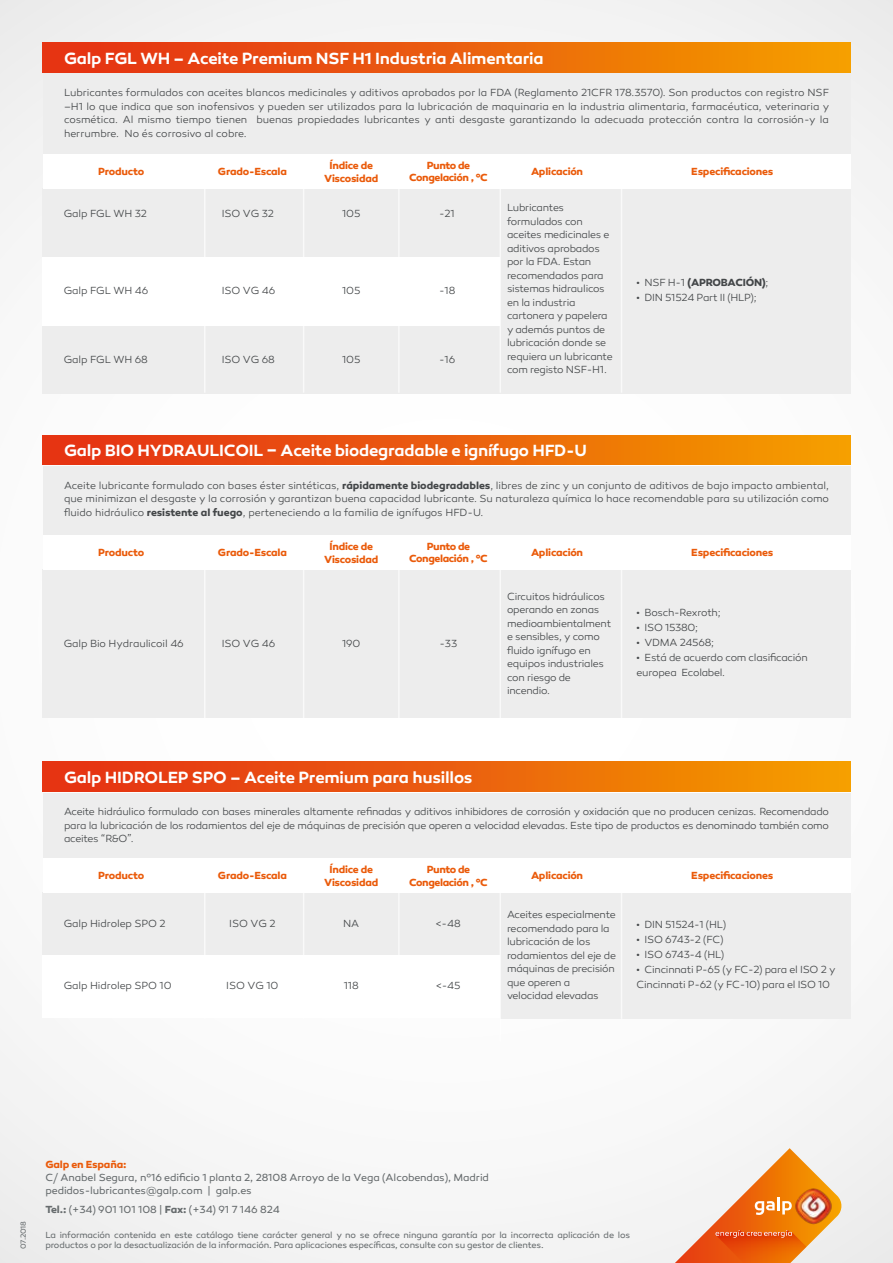
<style>
.page{position:relative;width:893px;height:1263px;background:#f8f8f8}
.page>*{position:absolute;margin:0;border:0;box-sizing:border-box;transform-origin:0 0}
.t1{font:600 16.5px "Canaro";letter-spacing:-.015em;color:#fff}
.t2{font:300 10.5px/13.5px "Canaro";letter-spacing:-.025em;color:#444749}
.t3{font:700 10.5px/12.6px "Canaro";letter-spacing:-.02em;color:#ea5b0b;text-align:center}
.t4{font:10.5px/12.6px "Canaro";letter-spacing:-.01em;color:#676c6e}
.t5{font:700 10.5px/12.6px "Canaro";letter-spacing:-.04em;color:#ea5b0b;text-align:center}
.t6{font:700 10.5px "Canaro";letter-spacing:-.025em;color:#444749}
.t7{font:9px/10.8px "Canaro";letter-spacing:-.02em;color:#676c6e}
.t8{font:7.5px "Canaro";letter-spacing:-.03em;color:#676c6e}
.s1{font-weight:300}
.s2{font-weight:700}
</style>
<div class="page">
<svg style="left:675px;top:1148px;width:168px;height:115px"></svg>
<div style="left:42px;top:570px;width:809px;height:148px;background:#ededed"></div>
<div style="left:43px;top:435px;width:808px;height:30px;background:linear-gradient(to right,#e42a17,#f49c00)"></div>
<div style="left:43px;top:466px;width:808px;height:69px;background:#ededed"></div>
<hr style="left:204px;top:570px;width:2px;height:148px;background:#fff">
<hr style="left:303px;top:570px;width:1px;height:148px;background:#fff">
<hr style="left:398px;top:570px;width:2px;height:148px;background:#fff">
<hr style="left:500px;top:570px;width:1px;height:148px;background:#fff">
<hr style="left:621px;top:570px;width:1px;height:148px;background:#fff">
<div style="left:43px;top:535px;width:807px;height:34px;background:#fff"></div>
<div style="left:43px;top:189px;width:457px;height:68px;background:#ededed"></div>
<div style="left:43px;top:326px;width:457px;height:68px;background:#ededed"></div>
<div style="left:43px;top:257px;width:457px;height:68px;background:#fff"></div>
<div style="left:500px;top:189px;width:351px;height:205px;background:#ededed"></div>
<div style="left:43px;top:43px;width:808px;height:29px;background:linear-gradient(to right,#e42a17,#f49c00)"></div>
<div style="left:43px;top:74px;width:808px;height:82px;background:#ededed"></div>
<hr style="left:204px;top:189px;width:2px;height:204px;background:#fff">
<hr style="left:303px;top:189px;width:1px;height:204px;background:#fff">
<hr style="left:398px;top:189px;width:2px;height:204px;background:#fff">
<hr style="left:500px;top:189px;width:1px;height:204px;background:#fff">
<hr style="left:621px;top:189px;width:1px;height:204px;background:#fff">
<div style="left:43px;top:155px;width:807px;height:34px;background:#fff"></div>
<div style="left:43px;top:893px;width:457px;height:62px;background:#ededed"></div>
<div style="left:43px;top:955px;width:457px;height:62px;background:#fff"></div>
<div style="left:500px;top:893px;width:351px;height:126px;background:#ededed"></div>
<div style="left:43px;top:762px;width:808px;height:29px;background:linear-gradient(to right,#e42a17,#f49c00)"></div>
<div style="left:43px;top:793px;width:808px;height:67px;background:#ededed"></div>
<hr style="left:204px;top:893px;width:2px;height:126px;background:#fff">
<hr style="left:303px;top:893px;width:1px;height:126px;background:#fff">
<hr style="left:398px;top:893px;width:2px;height:126px;background:#fff">
<hr style="left:500px;top:893px;width:1px;height:148px;background:#fff">
<hr style="left:621px;top:893px;width:1px;height:126px;background:#fff">
<div style="left:43px;top:859px;width:807px;height:34px;background:#fff"></div>
<h1 class="t1" style="left:64px;top:48px;width:481px">Galp FGL WH – Aceite Premium NSF H1 Industria Alimentaria</h1>
<p class="t2" style="left:64px;top:86px;width:767px;text-align:justify">Lubricantes formulados con aceites blancos medicinales y aditivos aprobados por la FDA (Reglamento 21CFR 178.3570). Son productos con registro NSF –H1 lo que indica que son inofensivos y pueden ser utilizados para la lubricación de maquinaria en la industria alimentaria, farmacéutica, veterinaria y cosmética. Al mismo tiempo tienen buenas propiedades lubricantes y anti desgaste garantizando la adecuada protección contra la corrosión-y la herrumbre. No és corrosivo al cobre.</p>
<p class="t3" style="left:98px;top:165px;width:48px">Producto</p>
<p class="t3" style="left:218px;top:165px;width:71px">Grado-Escala</p>
<p class="t3" style="left:324px;top:159px;width:56px">Índice de<br>Viscosidad</p>
<p class="t5" style="left:409px;top:159px;width:80px">Punto de<br>Congelación , ºC</p>
<p class="t3" style="left:531px;top:165px;width:54px">Aplicación</p>
<p class="t3" style="left:691px;top:165px;width:84px">Especificaciones</p>
<p class="t2" style="left:64px;top:207px;width:85px">Galp FGL WH 32</p>
<p class="t2" style="left:222px;top:207px;width:54px">ISO VG 32</p>
<p class="t2" style="left:342px;top:207px;width:20px">105</p>
<p class="t2" style="left:439px;top:207px;width:17px">-21</p>
<p class="t2" style="left:64px;top:284px;width:86px">Galp FGL WH 46</p>
<p class="t2" style="left:222px;top:284px;width:55px">ISO VG 46</p>
<p class="t2" style="left:342px;top:284px;width:20px">105</p>
<p class="t2" style="left:439px;top:284px;width:18px">-18</p>
<p class="t2" style="left:64px;top:352px;width:86px">Galp FGL WH 68</p>
<p class="t2" style="left:222px;top:352px;width:55px">ISO VG 68</p>
<p class="t2" style="left:342px;top:352px;width:20px">105</p>
<p class="t2" style="left:439px;top:352px;width:18px">-16</p>
<p class="t2" style="left:507px;top:201px;width:107px">Lubricantes formulados con aceites medicinales e aditivos aprobados por la FDA. Estan recomendados para sistemas hidraulicos en la industria cartonera y papelera y además puntos de lubricación donde se requiera un lubricante com registo NSF-H1.</p>
<p class="t6" style="left:637px;top:276px;width:133px"><span class="s1">• NSF H-1</span> (APROBACIÓN)<span class="s1">;</span></p>
<p class="t2" style="left:637px;top:291px;width:122px">• DIN 51524 Part II (HLP);</p>
<h1 class="t1" style="left:64px;top:440px;width:524px">Galp BIO HYDRAULICOIL – Aceite biodegradable e ignífugo HFD-U</h1>
<p class="t2" style="left:64px;top:479px;width:767px;text-align:justify">Aceite lubricante formulado con bases éster sintéticas, <span class="s2">rápidamente biodegradables</span>, libres de zinc y un conjunto de aditivos de bajo impacto ambiental, que minimizan el desgaste y la corrosión y garantizan buena capacidad lubricante. Su naturaleza química lo hace recomendable para su utilización como fluido hidráulico <span class="s2">resistente al fuego</span>, perteneciendo a la familia de ignífugos HFD-U.</p>
<p class="t3" style="left:98px;top:546px;width:48px">Producto</p>
<p class="t3" style="left:218px;top:546px;width:71px">Grado-Escala</p>
<p class="t3" style="left:324px;top:540px;width:56px">Índice de<br>Viscosidad</p>
<p class="t5" style="left:409px;top:540px;width:80px">Punto de<br>Congelación , ºC</p>
<p class="t3" style="left:531px;top:546px;width:54px">Aplicación</p>
<p class="t3" style="left:691px;top:546px;width:84px">Especificaciones</p>
<p class="t2" style="left:64px;top:637px;width:121px">Galp Bio Hydraulicoil 46</p>
<p class="t2" style="left:222px;top:637px;width:55px">ISO VG 46</p>
<p class="t2" style="left:342px;top:637px;width:20px">190</p>
<p class="t2" style="left:439px;top:637px;width:19px">-33</p>
<p class="t2" style="left:507px;top:589px;width:106px">Circuitos hidráulicos operando en zonas medioambientalment e sensibles, y como fluido ignífugo en equipos industriales con riesgo de incendio.</p>
<p class="t2" style="left:637px;top:605px;width:86px">• Bosch-Rexroth;</p>
<p class="t2" style="left:637px;top:620px;width:63px">• ISO 15380;</p>
<p class="t2" style="left:637px;top:635px;width:79px">• VDMA 24568;</p>
<p class="t2" style="left:637px;top:650px;width:173px;line-height:15px">• Está de acuerdo com clasificación europea Ecolabel.</p>
<h1 class="t1" style="left:64px;top:767px;width:410px">Galp HIDROLEP SPO – Aceite Premium para husillos</h1>
<p class="t2" style="left:64px;top:805px;width:766px;text-align:justify">Aceite hidráulico formulado con bases minerales altamente refinadas y aditivos inhibidores de corrosión y oxidación que no producen cenizas. Recomendado para la lubricación de los rodamientos del eje de máquinas de precisión que operen a velocidad elevadas. Este tipo de productos es denominado también como aceites “R&amp;O”.</p>
<p class="t3" style="left:98px;top:869px;width:48px">Producto</p>
<p class="t3" style="left:218px;top:869px;width:71px">Grado-Escala</p>
<p class="t3" style="left:324px;top:863px;width:56px">Índice de<br>Viscosidad</p>
<p class="t5" style="left:409px;top:863px;width:80px">Punto de<br>Congelación , ºC</p>
<p class="t3" style="left:531px;top:869px;width:54px">Aplicación</p>
<p class="t3" style="left:691px;top:869px;width:84px">Especificaciones</p>
<p class="t2" style="left:64px;top:917px;width:103px">Galp Hidrolep SPO 2</p>
<p class="t2" style="left:229px;top:917px;width:48px">ISO VG 2</p>
<p class="t2" style="left:343px;top:917px;width:18px">NA</p>
<p class="t2" style="left:436px;top:917px;width:26px">&lt;-48</p>
<p class="t2" style="left:64px;top:979px;width:109px">Galp Hidrolep SPO 10</p>
<p class="t2" style="left:226px;top:979px;width:54px">ISO VG 10</p>
<p class="t2" style="left:344px;top:979px;width:17px">118</p>
<p class="t2" style="left:436px;top:979px;width:26px">&lt;-45</p>
<p class="t2" style="left:507px;top:908px;width:111px">Aceites especialmente recomendado para la lubricación de los rodamientos del eje de máquinas de precisión que operen a velocidad elevadas</p>
<p class="t2" style="left:637px;top:917px;width:91px">• DIN 51524-1 (HL)</p>
<p class="t2" style="left:637px;top:932px;width:88px">• ISO 6743-2 (FC)</p>
<p class="t2" style="left:637px;top:947px;width:89px">• ISO 6743-4 (HL)</p>
<p class="t2" style="left:637px;top:962px;width:200px;line-height:15px">• Cincinnati P-65 (y FC-2) para el ISO 2 y<br>Cincinnati P-62 (y FC-10) para el ISO 10</p>
<p class="t3" style="left:45px;top:1158px;width:83px">Galp en España:</p>
<p class="t4" style="left:45px;top:1171px;width:445px">C/ Anabel Segura, nº16 edificio 1 planta 2, 28108 Arroyo de la Vega (Alcobendas), Madrid pedidos-lubricantes@galp.com | galp.es</p>
<p class="t4" style="left:45px;top:1203px;width:236px"><span class="s2">Tel.:</span> (+34) 901 101 108 | <span class="s2">Fax:</span> (+34) 91 7 146 824</p>
<p class="t8" style="left:19px;top:1249px;width:29px;rotate:-90deg">07.2018</p>
<p class="t7" style="left:45px;top:1229px;width:586px">La información contenida en este catálogo tiene carácter general y no se ofrece ninguna garantía por la incorrecta aplicación de los productos o por la desactualización de la información. Para aplicaciones específicas, consulte con su gestor de clientes.</p>
</div>
